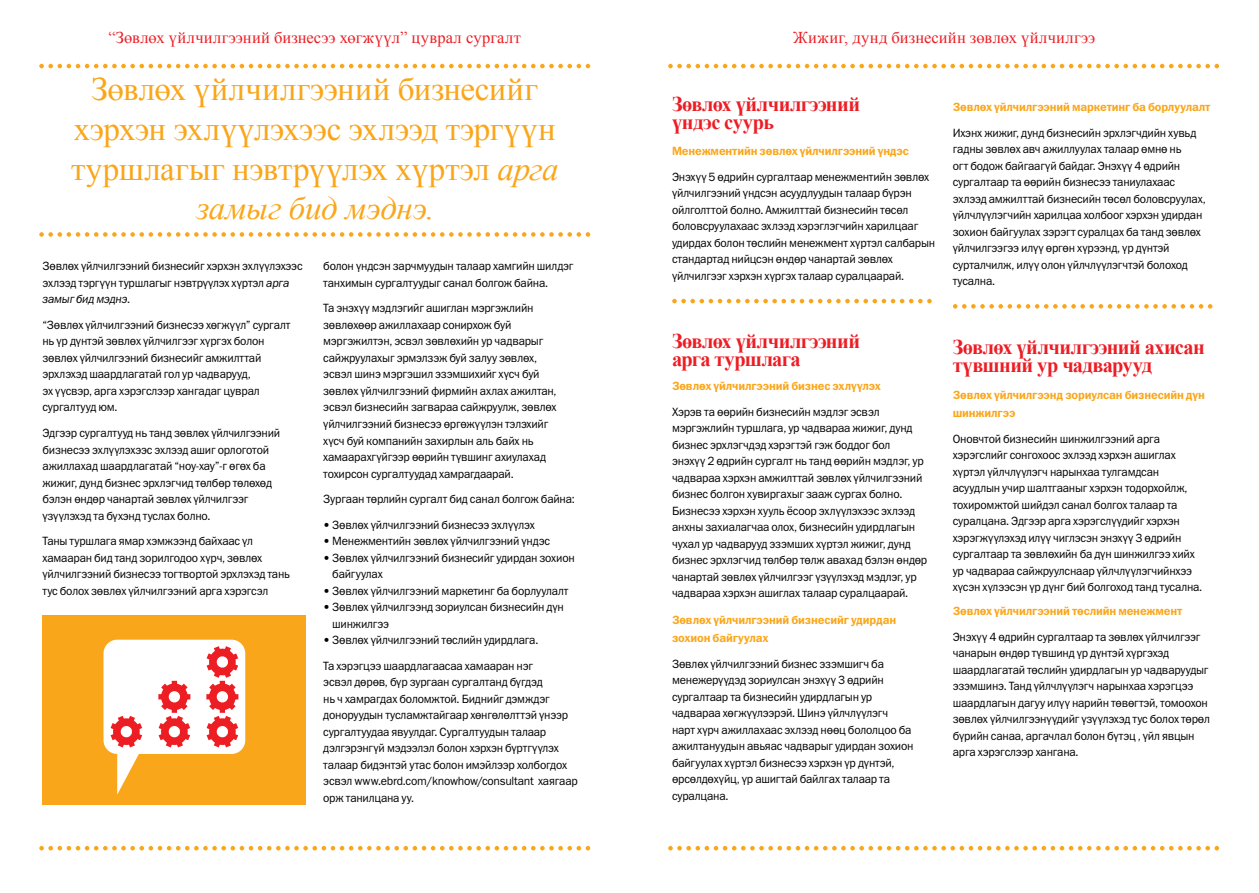
<style>
.page{position:relative;width:1259px;height:893px;background:#fff}
.page>*{position:absolute;margin:0;border:0;box-sizing:border-box;transform-origin:0 0}
.t1{font:33px/39.6px "Times New Roman";letter-spacing:-.01em;color:#faa61a;text-align:center}
.t2{font:700 21px/18px "Times New Roman";letter-spacing:-.03em;color:#ed1d24}
.t3{font:16.5px "Times New Roman";letter-spacing:.015em;color:#ed1d24}
.t4{font:12px/16.5px "Franklin Gothic Book ITC";letter-spacing:-.015em;color:#000}
.t5{font:12px/18px "Franklin Gothic Demi ITC";letter-spacing:-.01em;color:#faa61a}
.s1{font-style:italic}
</style>
<div class="page">
<svg style="left:672px;top:299px;width:260px;height:4px"></svg>
<svg style="left:953px;top:304px;width:260px;height:5px"></svg>
<div style="left:43px;top:615px;width:263px;height:189px;background:#faa61a"></div>
<div style="left:103px;top:640px;width:142px;height:114px;background:#fff;border-radius:14px"></div>
<svg style="left:158px;top:681px;width:32px;height:66px"></svg>
<svg style="left:206px;top:646px;width:32px;height:101px"></svg>
<svg style="left:111px;top:716px;width:31px;height:31px"></svg>
<svg style="left:39px;top:64px;width:552px;height:4px"></svg>
<svg style="left:39px;top:232px;width:552px;height:5px"></svg>
<svg style="left:39px;top:846px;width:552px;height:4px"></svg>
<svg style="left:668px;top:64px;width:552px;height:4px"></svg>
<svg style="left:668px;top:846px;width:552px;height:4px"></svg>
<h3 class="t3" style="left:108px;top:26px;width:414px">“Зөвлөх үйлчилгээний бизнесээ хөгжүүл” цуврал сургалт</h3>
<h3 class="t3" style="left:793px;top:26px;width:304px">Жижиг, дунд бизнесийн зөвлөх үйлчилгээ</h3>
<h1 class="t1" style="left:71px;top:69px;width:489px">Зөвлөх үйлчилгээний бизнесийг хэрхэн эхлүүлэхээс эхлээд тэргүүн туршлагыг нэвтрүүлэх хүртэл <span class="s1">арга замыг бид мэднэ</span>.</h1>
<p class="t4" style="left:43px;top:258px;width:262px">Зөвлөх үйлчилгээний бизнесийг хэрхэн эхлүүлэхээс эхлээд тэргүүн туршлагыг нэвтрүүлэх хүртэл <span class="s1">арга замыг бид мэднэ</span>.</p>
<p class="t4" style="left:43px;top:316px;width:249px">“Зөвлөх үйлчилгээний бизнесээ хөгжүүл” сургалт нь үр дүнтэй зөвлөх үйлчилгээг хүргэх болон зөвлөх үйлчилгээний бизнесийг амжилттай эрхлэхэд шаардлагатай гол ур чадварууд,<br>эх үүсвэр, арга хэрэгслээр хангадаг цуврал сургалтууд юм.</p>
<p class="t4" style="left:43px;top:424px;width:239px">Эдгээр сургалтууд нь танд зөвлөх үйлчилгээний бизнесээ эхлүүлэхээс эхлээд ашиг орлоготой ажиллахад шаардлагатай “ноу-хау”-г өгөх ба жижиг, дунд бизнес эрхлэгчид төлбөр төлөхөд бэлэн өндөр чанартай зөвлөх үйлчилгээг үзүүлэхэд та бүхэнд туслах болно.</p>
<p class="t4" style="left:43px;top:532px;width:249px">Таны туршлага ямар хэмжээнд байхаас үл хамааран бид танд зорилгодоо хүрч, зөвлөх үйлчилгээний бизнесээ тогтвортой эрхлэхэд тань тус болох зөвлөх үйлчилгээний арга хэрэгсэл</p>
<p class="t4" style="left:323px;top:258px;width:252px">болон үндсэн зарчмуудын талаар хамгийн шилдэг танхимын сургалтуудыг санал болгож байна.</p>
<p class="t4" style="left:323px;top:300px;width:235px">Та энэхүү мэдлэгийг ашиглан мэргэжлийн зөвлөхөөр ажиллахаар сонирхож буй мэргэжилтэн, эсвэл зөвлөхийн ур чадварыг сайжруулахыг эрмэлзэж буй залуу зөвлөх, эсвэл шинэ мэргэшил эзэмшихийг хүсч буй зөвлөх үйлчилгээний фирмийн ахлах ажилтан, эсвэл бизнесийн загвараа сайжруулж, зөвлөх үйлчилгээний бизнесээ өргөжүүлэн тэлэхийг хүсч буй компанийн захирлын аль байх нь хамаарахгүйгээр өөрийн түвшинг ахиулахад тохирсон сургалтуудад хамрагдаарай.</p>
<p class="t4" style="left:323px;top:490px;width:253px">Зургаан төрлийн сургалт бид санал болгож байна:</p>
<p class="t4" style="left:323px;top:516px;width:213px">• Зөвлөх үйлчилгээний бизнесээ эхлүүлэх</p>
<p class="t4" style="left:323px;top:532px;width:228px">• Менежментийн зөвлөх үйлчилгээний үндэс</p>
<p class="t4" style="left:332px;top:549px;width:244px;text-indent:-9px">• Зөвлөх үйлчилгээний бизнесийг удирдан зохион байгуулах</p>
<p class="t4" style="left:323px;top:582px;width:247px">• Зөвлөх үйлчилгээний маркетинг ба борлуулалт</p>
<p class="t4" style="left:332px;top:598px;width:233px;text-indent:-9px">• Зөвлөх үйлчилгээнд зориулсан бизнесийн дүн шинжилгээ</p>
<p class="t4" style="left:323px;top:627px;width:217px;line-height:25.5px">• Зөвлөх үйлчилгээний төслийн удирдлага.<br>Та хэрэгцээ шаардлагаасаа хамааран нэг</p>
<p class="t4" style="left:323px;top:673px;width:256px">эсвэл дөрөв, бүр зургаан сургалтанд бүгдэд<br>нь ч хамрагдах боломжтой. Биднийг дэмждэг доноруудын тусламжтайгаар хөнгөлөлттэй үнээр сургалтуудаа явуулдаг. Сургалтуудын талаар дэлгэрэнгүй мэдээлэл болон хэрхэн бүртгүүлэх талаар бидэнтэй утас болон имэйлээр холбогдох эсвэл www.ebrd.com/knowhow/consultant хаягаар орж танилцана уу.</p>
<h2 class="t2" style="left:672px;top:94px;width:189px">Зөвлөх үйлчилгээний үндэс суурь</h2>
<p class="t5" style="left:672px;top:143px;width:238px">Менежментийн зөвлөх үйлчилгээний үндэс</p>
<p class="t4" style="left:672px;top:168px;width:265px">Энэхүү 5 өдрийн сургалтаар менежментийн зөвлөх үйлчилгээний үндсэн асуудлуудын талаар бүрэн ойлголттой болно. Амжилттай бизнесийн төсөл боловсруулахаас эхлээд хэрэглэгчийн харилцааг удирдах болон төслийн менежмент хүртэл салбарын стандартад нийцсэн өндөр чанартай зөвлөх үйлчилгээг хэрхэн хүргэх талаар суралцаарай.</p>
<p class="t5" style="left:952px;top:98px;width:259px">Зөвлөх үйлчилгээний маркетинг ба борлуулалт</p>
<p class="t4" style="left:952px;top:124px;width:254px">Ихэнх жижиг, дунд бизнесийн эрхлэгчдийн хувьд гадны зөвлөх авч ажиллуулах талаар өмнө нь<br>огт бодож байгаагүй байдаг. Энэхүү 4 өдрийн сургалтаар та өөрийн бизнесээ таниулахаас эхлээд амжилттай бизнесийн төсөл боловсруулах, үйлчлүүлэгчийн харилцаа холбоог хэрхэн удирдан зохион байгуулах зэрэгт суралцах ба танд зөвлөх үйлчилгээгээ илүү өргөн хүрээнд, үр дүнтэй сурталчилж, илүү олон үйлчлүүлэгчтэй болоход тусална.</p>
<h2 class="t2" style="left:672px;top:331px;width:189px">Зөвлөх үйлчилгээний арга туршлага</h2>
<p class="t5" style="left:672px;top:377px;width:210px">Зөвлөх үйлчилгээний бизнес эхлүүлэх</p>
<p class="t4" style="left:672px;top:403px;width:257px">Хэрэв та өөрийн бизнесийн мэдлэг эсвэл мэргэжлийн туршлага, ур чадвараа жижиг, дунд бизнес эрхлэгчдэд хэрэгтэй гэж боддог бол<br>энэхүү 2 өдрийн сургалт нь танд өөрийн мэдлэг, ур чадвараа хэрхэн амжилттай зөвлөх үйлчилгээний бизнес болгон хувиргахыг зааж сургах болно.<br>Бизнесээ хэрхэн хууль ёсоор эхлүүлэхээс эхлээд анхны захиалагчаа олох, бизнесийн удирдлагын чухал ур чадварууд эзэмших хүртэл жижиг, дунд бизнес эрхлэгчид төлбөр төлж авахад бэлэн өндөр чанартай зөвлөх үйлчилгээг үзүүлэхэд мэдлэг, ур чадвараа хэрхэн ашиглах талаар суралцаарай.</p>
<p class="t5" style="left:672px;top:611px;width:226px">Зөвлөх үйлчилгээний бизнесийг удирдан зохион байгуулах</p>
<p class="t4" style="left:672px;top:655px;width:243px">Зөвлөх үйлчилгээний бизнес эзэмшигч ба менежерүүдэд зориулсан энэхүү 3 өдрийн сургалтаар та бизнесийн удирдлагын ур чадвараа хөгжүүлээрэй. Шинэ үйлчлүүлэгч нарт хүрч ажиллахаас эхлээд нөөц бололцоо ба ажилтануудын авьяас чадварыг удирдан зохион байгуулах хүртэл бизнесээ хэрхэн үр дүнтэй, өрсөлдөхүйц, үр ашигтай байлгах талаар та суралцана.</p>
<h2 class="t2" style="left:952px;top:337px;width:253px">Зөвлөх үйлчилгээний ахисан түвшний ур чадварууд</h2>
<p class="t5" style="left:952px;top:386px;width:254px">Зөвлөх үйлчилгээнд зориулсан бизнесийн дүн шинжилгээ</p>
<p class="t4" style="left:952px;top:430px;width:251px">Оновчтой бизнесийн шинжилгээний арга хэрэгслийг сонгохоос эхлээд хэрхэн ашиглах хүртэл үйлчлүүлэгч нарынхаа тулгамдсан асуудлын учир шалтгааныг хэрхэн тодорхойлж, тохиромжтой шийдэл санал болгох талаар та суралцана. Эдгээр арга хэрэгслүүдийг хэрхэн хэрэгжүүлэхэд илүү чиглэсэн энэхүү 3 өдрийн сургалтаар та зөвлөхийн ба дүн шинжилгээ хийх ур чадвараа сайжруулснаар үйлчлүүлэгчийнхээ хүсэн хүлээсэн үр дүнг бий болгоход танд тусална.</p>
<p class="t5" style="left:952px;top:602px;width:231px">Зөвлөх үйлчилгээний төслийн менежмент</p>
<p class="t4" style="left:952px;top:628px;width:259px">Энэхүү 4 өдрийн сургалтаар та зөвлөх үйлчилгээг чанарын өндөр түвшинд үр дүнтэй хүргэхэд шаардлагатай төслийн удирдлагын ур чадваруудыг эзэмшинэ. Танд үйлчлүүлэгч нарынхаа хэрэгцээ шаардлагын дагуу илүү нарийн төвөгтэй, томоохон зөвлөх үйлчилгээнүүдийг үзүүлэхэд тус болох төрөл бүрийн санаа, аргачлал болон бүтэц , үйл явцын арга хэрэгслээр хангана.</p>
</div>
